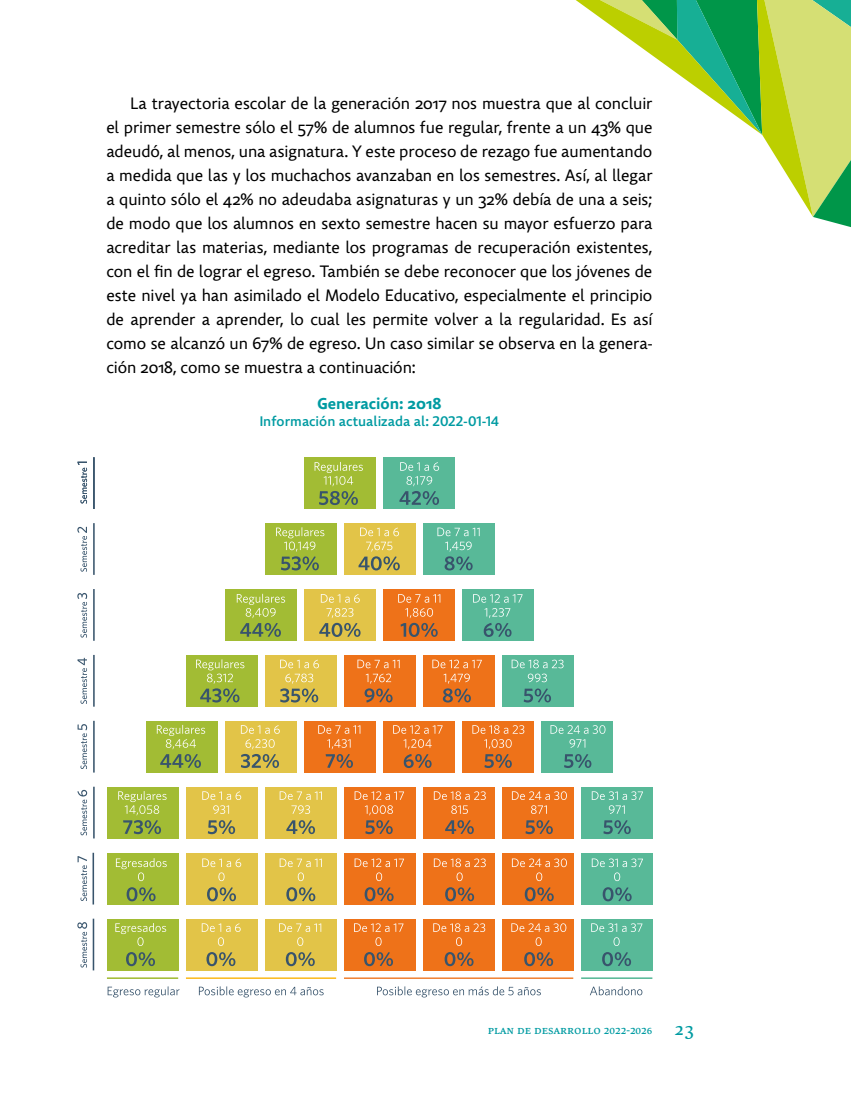
<style>
.page{position:relative;width:851px;height:1106px;background:#fff}
.page>*{position:absolute;margin:0;border:0;box-sizing:border-box;transform-origin:0 0}
.t1{font:16.5px/24px "Comenia Sans";color:#000;text-align:justify}
.t2{font:700 15.75px "Comenia Sans";color:#009ba2}
.t3{font:500 13.8px "Comenia Sans";letter-spacing:.005em;color:#009ba2}
.t4{font:12px "Comenia Serif";color:#009ba2}
.s1{font-size:18px}
</style>
<div class="page">
<svg style="left:576px;top:0;width:274px;height:227px"></svg>
<hr style="left:107px;top:977px;width:71px;height:2px;background:#a2bc34">
<hr style="left:186px;top:977px;width:150px;height:2px;background:#fbbb21">
<hr style="left:344px;top:977px;width:229px;height:1px;background:#ee7219">
<hr style="left:581px;top:977px;width:71px;height:2px;background:#58b998">
<svg style="left:108px;top:986px;width:71px;height:11px"></svg>
<svg style="left:590px;top:986px;width:52px;height:9px"></svg>
<svg style="left:199px;top:986px;width:124px;height:11px"></svg>
<svg style="left:377px;top:986px;width:164px;height:11px"></svg>
<div style="left:304px;top:457px;width:71px;height:52px;background:#a2bc34"></div>
<div style="left:383px;top:457px;width:72px;height:52px;background:#58b998"></div>
<svg style="left:314px;top:462px;width:49px;height:43px"></svg>
<svg style="left:399px;top:462px;width:40px;height:43px"></svg>
<hr style="left:93px;top:457px;width:2px;height:52px;background:#38546c">
<svg style="left:77px;top:461px;width:10px;height:42px"></svg>
<div style="left:265px;top:523px;width:71px;height:52px;background:#a2bc34"></div>
<div style="left:344px;top:523px;width:71px;height:52px;background:#e2c448"></div>
<div style="left:423px;top:523px;width:71px;height:52px;background:#58b998"></div>
<svg style="left:276px;top:527px;width:48px;height:43px"></svg>
<svg style="left:358px;top:527px;width:42px;height:43px"></svg>
<svg style="left:437px;top:527px;width:42px;height:43px"></svg>
<hr style="left:93px;top:523px;width:2px;height:52px;background:#38546c">
<svg style="left:77px;top:527px;width:10px;height:44px"></svg>
<div style="left:225px;top:589px;width:72px;height:51px;background:#a2bc34"></div>
<div style="left:304px;top:589px;width:72px;height:51px;background:#e2c448"></div>
<div style="left:383px;top:589px;width:72px;height:51px;background:#ee7219"></div>
<div style="left:462px;top:589px;width:71px;height:51px;background:#58b998"></div>
<svg style="left:237px;top:593px;width:48px;height:44px"></svg>
<svg style="left:319px;top:594px;width:41px;height:43px"></svg>
<svg style="left:400px;top:608px;width:37px;height:29px"></svg>
<svg style="left:398px;top:594px;width:42px;height:8px"></svg>
<svg style="left:483px;top:608px;width:28px;height:29px"></svg>
<svg style="left:473px;top:594px;width:49px;height:8px"></svg>
<hr style="left:93px;top:589px;width:2px;height:51px;background:#38546c">
<svg style="left:77px;top:593px;width:10px;height:44px"></svg>
<div style="left:186px;top:655px;width:71px;height:51px;background:#a2bc34"></div>
<div style="left:265px;top:655px;width:71px;height:51px;background:#e2c448"></div>
<div style="left:344px;top:655px;width:71px;height:51px;background:#ee7219"></div>
<div style="left:423px;top:655px;width:71px;height:51px;background:#ee7219"></div>
<div style="left:502px;top:655px;width:71px;height:51px;background:#58b998"></div>
<svg style="left:196px;top:659px;width:48px;height:43px"></svg>
<svg style="left:280px;top:659px;width:39px;height:43px"></svg>
<svg style="left:357px;top:659px;width:42px;height:43px"></svg>
<svg style="left:432px;top:659px;width:50px;height:43px"></svg>
<svg style="left:523px;top:688px;width:28px;height:14px"></svg>
<svg style="left:511px;top:659px;width:52px;height:23px"></svg>
<hr style="left:93px;top:655px;width:2px;height:51px;background:#38546c">
<svg style="left:77px;top:658px;width:10px;height:46px"></svg>
<div style="left:146px;top:721px;width:72px;height:51px;background:#a2bc34"></div>
<div style="left:225px;top:721px;width:72px;height:51px;background:#e2c448"></div>
<div style="left:304px;top:721px;width:72px;height:51px;background:#ee7219"></div>
<div style="left:383px;top:721px;width:72px;height:51px;background:#ee7219"></div>
<div style="left:462px;top:721px;width:71px;height:51px;background:#ee7219"></div>
<div style="left:541px;top:721px;width:71px;height:51px;background:#58b998"></div>
<svg style="left:157px;top:725px;width:48px;height:43px"></svg>
<svg style="left:241px;top:725px;width:39px;height:43px"></svg>
<svg style="left:318px;top:725px;width:42px;height:43px"></svg>
<svg style="left:393px;top:725px;width:49px;height:43px"></svg>
<svg style="left:472px;top:725px;width:52px;height:43px"></svg>
<svg style="left:564px;top:754px;width:27px;height:14px"></svg>
<svg style="left:550px;top:725px;width:55px;height:23px"></svg>
<hr style="left:93px;top:721px;width:2px;height:51px;background:#38546c">
<svg style="left:78px;top:724px;width:9px;height:45px"></svg>
<div style="left:107px;top:787px;width:71px;height:51px;background:#a2bc34"></div>
<div style="left:186px;top:787px;width:71px;height:51px;background:#e2c448"></div>
<div style="left:265px;top:787px;width:71px;height:51px;background:#e2c448"></div>
<div style="left:344px;top:787px;width:71px;height:51px;background:#ee7219"></div>
<div style="left:423px;top:787px;width:71px;height:51px;background:#ee7219"></div>
<div style="left:502px;top:787px;width:71px;height:51px;background:#ee7219"></div>
<div style="left:581px;top:787px;width:71px;height:51px;background:#58b998"></div>
<svg style="left:118px;top:791px;width:49px;height:43px"></svg>
<svg style="left:208px;top:820px;width:27px;height:14px"></svg>
<svg style="left:202px;top:791px;width:39px;height:23px"></svg>
<svg style="left:286px;top:820px;width:29px;height:14px"></svg>
<svg style="left:279px;top:791px;width:43px;height:23px"></svg>
<svg style="left:354px;top:791px;width:50px;height:43px"></svg>
<svg style="left:445px;top:820px;width:29px;height:14px"></svg>
<svg style="left:434px;top:791px;width:51px;height:23px"></svg>
<svg style="left:525px;top:820px;width:27px;height:14px"></svg>
<svg style="left:512px;top:791px;width:55px;height:23px"></svg>
<svg style="left:603px;top:820px;width:27px;height:14px"></svg>
<svg style="left:591px;top:791px;width:52px;height:23px"></svg>
<hr style="left:93px;top:786px;width:2px;height:52px;background:#38546c">
<svg style="left:77px;top:790px;width:10px;height:45px"></svg>
<div style="left:107px;top:852px;width:71px;height:52px;background:#a2bc34"></div>
<div style="left:186px;top:852px;width:71px;height:52px;background:#e2c448"></div>
<div style="left:265px;top:852px;width:71px;height:52px;background:#e2c448"></div>
<div style="left:344px;top:852px;width:71px;height:52px;background:#ee7219"></div>
<div style="left:423px;top:852px;width:71px;height:52px;background:#ee7219"></div>
<div style="left:502px;top:852px;width:71px;height:52px;background:#ee7219"></div>
<div style="left:581px;top:852px;width:71px;height:52px;background:#58b998"></div>
<svg style="left:127px;top:887px;width:28px;height:14px"></svg>
<svg style="left:116px;top:858px;width:51px;height:23px"></svg>
<svg style="left:207px;top:887px;width:29px;height:14px"></svg>
<svg style="left:202px;top:858px;width:39px;height:23px"></svg>
<svg style="left:286px;top:887px;width:29px;height:14px"></svg>
<svg style="left:279px;top:858px;width:43px;height:23px"></svg>
<svg style="left:364px;top:887px;width:29px;height:14px"></svg>
<svg style="left:354px;top:858px;width:50px;height:23px"></svg>
<svg style="left:445px;top:887px;width:29px;height:14px"></svg>
<svg style="left:434px;top:858px;width:51px;height:23px"></svg>
<svg style="left:524px;top:887px;width:29px;height:14px"></svg>
<svg style="left:512px;top:858px;width:55px;height:23px"></svg>
<svg style="left:602px;top:887px;width:29px;height:14px"></svg>
<svg style="left:591px;top:858px;width:52px;height:23px"></svg>
<hr style="left:92px;top:852px;width:2px;height:52px;background:#38546c">
<svg style="left:78px;top:856px;width:9px;height:45px"></svg>
<div style="left:107px;top:918px;width:71px;height:52px;background:#a2bc34"></div>
<div style="left:186px;top:918px;width:71px;height:52px;background:#e2c448"></div>
<div style="left:265px;top:918px;width:71px;height:52px;background:#e2c448"></div>
<div style="left:344px;top:918px;width:71px;height:52px;background:#ee7219"></div>
<div style="left:423px;top:918px;width:71px;height:52px;background:#ee7219"></div>
<div style="left:502px;top:918px;width:71px;height:52px;background:#ee7219"></div>
<div style="left:581px;top:918px;width:71px;height:52px;background:#58b998"></div>
<svg style="left:126px;top:952px;width:29px;height:14px"></svg>
<svg style="left:115px;top:923px;width:51px;height:23px"></svg>
<svg style="left:206px;top:952px;width:29px;height:14px"></svg>
<svg style="left:202px;top:923px;width:39px;height:23px"></svg>
<svg style="left:286px;top:952px;width:29px;height:14px"></svg>
<svg style="left:279px;top:923px;width:42px;height:23px"></svg>
<svg style="left:364px;top:952px;width:29px;height:14px"></svg>
<svg style="left:354px;top:923px;width:49px;height:23px"></svg>
<svg style="left:444px;top:952px;width:29px;height:14px"></svg>
<svg style="left:433px;top:923px;width:52px;height:23px"></svg>
<svg style="left:524px;top:952px;width:29px;height:14px"></svg>
<svg style="left:511px;top:923px;width:55px;height:23px"></svg>
<svg style="left:602px;top:952px;width:29px;height:14px"></svg>
<svg style="left:591px;top:923px;width:51px;height:23px"></svg>
<hr style="left:93px;top:918px;width:1px;height:52px;background:#38546c">
<svg style="left:77px;top:922px;width:10px;height:45px"></svg>
<p class="t1" style="left:106px;top:92px;width:547px;text-indent:24px">La trayectoria escolar de la generación 2017 nos muestra que al concluir el primer semestre sólo el 57% de alumnos fue regular, frente a un 43% que adeudó, al menos, una asignatura. Y este proceso de rezago fue aumentando a medida que las y los muchachos avanzaban en los semestres. Así, al llegar a quinto sólo el 42% no adeudaba asignaturas y un 32% debía de una a seis; de modo que los alumnos en sexto semestre hacen su mayor esfuerzo para acreditar las materias, mediante los programas de recuperación existentes, con el fin de lograr el egreso. También se debe reconocer que los jóvenes de este nivel ya han asimilado el Modelo Educativo, especialmente el principio de aprender a aprender, lo cual les permite volver a la regularidad. Es así como se alcanzó un 67% de egreso. Un caso similar se observa en la genera&shy;ción 2018, como se muestra a continuación:</p>
<p class="t2" style="left:317px;top:394px;width:125px">Generación: 2018</p>
<p class="t3" style="left:260px;top:412px;width:241px">Información actualizada al: 2022-01-14</p>
<p class="t4" style="left:487px;top:1021px;width:207px">plan de desarrollo 2022-2026 <span class="s1">23</span></p>
</div>
